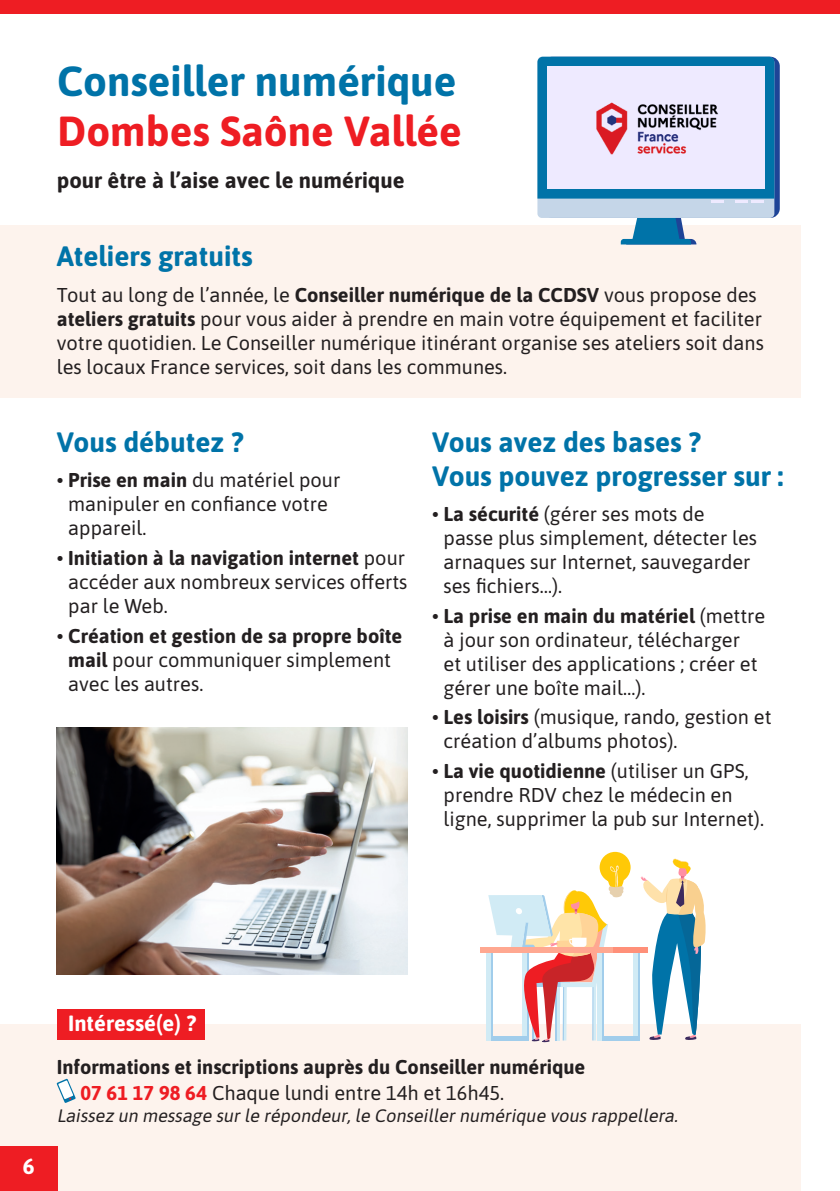
<style>
.page{position:relative;width:840px;height:1191px;background:#fff}
.page>*{position:absolute;margin:0;border:0;box-sizing:border-box;transform-origin:0 0}
.t1{font:700 42px "Asap";color:#0073a8}
.t2{font:700 42px "Asap";color:#ee1d23}
.t3{font:700 28px/33.6px "Asap";color:#0073a8}
.t4{font:700 22px "Asap";color:#231f20}
.t5{font:700 22px "Asap";color:#fff}
.t6{font:20px/24px "Asap";color:#231f20}
.t7{font:700 20px/26.4px "Asap";color:#231f20}
.t8{font:italic 18px "Asap";color:#231f20}
.s1{font-weight:700}
.s2{color:#ee1d23}
.s3{font-weight:400}
</style>
<div class="page">
<img style="left:57px;top:727px;width:351px;height:247px">
<div style="left:0;top:1024px;width:800px;height:167px;background:#fdf3ed"></div>
<div style="left:0;top:225px;width:800px;height:173px;background:#fdf3ed"></div>
<div style="left:57px;top:1009px;width:147px;height:30px;background:#ee1d23"></div>
<svg style="left:57px;top:1078px;width:19px;height:25px"></svg>
<div style="left:0;top:0;width:839px;height:13px;background:#ee1d23"></div>
<svg style="left:640px;top:858px;width:66px;height:182px"></svg>
<div style="left:486px;top:951px;width:5px;height:89px;background:#d1ebf5"></div>
<div style="left:632px;top:951px;width:5px;height:89px;background:#d1ebf5"></div>
<hr style="left:637px;top:951px;width:2px;height:89px;background:#a1cdeb">
<hr style="left:602px;top:1036px;width:36px;height:4px;background:#a1cdeb">
<div style="left:515px;top:947px;width:132px;height:5px;background:#ff9079"></div>
<div style="left:480px;top:947px;width:132px;height:5px;background:#ffa891"></div>
<div style="left:599px;top:852px;width:31px;height:30px;background:#ffc907;border-radius:50%"></div>
<svg style="left:488px;top:852px;width:140px;height:190px"></svg>
<svg style="left:774px;top:57px;width:5px;height:160px"></svg>
<svg style="left:537px;top:57px;width:237px;height:187px;background:#b0cbe4"></svg>
<div style="left:0;top:1146px;width:57px;height:45px;background:#ee1d23"></div>
<img style="left:584px;top:90px;width:145px;height:76px">
<h1 class="t1" style="left:57px;top:51px;width:400px">Conseiller numérique</h1>
<h1 class="t2" style="left:57px;top:102px;width:406px">Dombes Saône Vallée</h1>
<p class="t4" style="left:57px;top:164px;width:349px">pour être à l’aise avec le numérique</p>
<h2 class="t3" style="left:57px;top:238px;width:197px">Ateliers gratuits</h2>
<p class="t6" style="left:57px;top:282px;width:708px">Tout au long de l’année, le <span class="s1">Conseiller numérique de la CCDSV</span> vous propose des <span class="s1">ateliers gratuits</span> pour vous aider à prendre en main votre équipement et faciliter votre quotidien. Le Conseiller numérique itinérant organise ses ateliers soit dans les locaux France services, soit dans les communes.</p>
<h2 class="t3" style="left:57px;top:424px;width:188px">Vous débutez ?</h2>
<p class="t6" style="left:68px;top:467px;width:273px;text-indent:-12px">• <span class="s1">Prise en main</span> du matériel pour manipuler en confiance votre appareil.</p>
<p class="t6" style="left:68px;top:545px;width:340px;text-align:justify;text-indent:-12px">• <span class="s1">Initiation à la navigation internet</span> pour accéder aux nombreux services offerts par le Web.</p>
<p class="t6" style="left:68px;top:622px;width:335px;text-indent:-12px">• <span class="s1">Création et gestion de sa propre boîte mail</span> pour communiquer simplement avec les autres.</p>
<h2 class="t3" style="left:432px;top:424px;width:352px">Vous avez des bases ?<br>Vous pouvez progresser sur :</h2>
<p class="t6" style="left:443px;top:501px;width:315px;text-indent:-12px">• <span class="s1">La sécurité</span> (gérer ses mots de passe plus simplement, détecter les arnaques sur Internet, sauvegarder ses fichiers…).</p>
<p class="t6" style="left:443px;top:602px;width:323px;text-indent:-12px">• <span class="s1">La prise en main du matériel</span> (mettre à jour son ordinateur, télécharger<br>et utiliser des applications ; créer et gérer une boîte mail…).</p>
<p class="t6" style="left:443px;top:704px;width:329px;text-indent:-12px">• <span class="s1">Les loisirs</span> (musique, rando, gestion et création d’albums photos).</p>
<p class="t6" style="left:443px;top:758px;width:322px;text-indent:-12px">• <span class="s1">La vie quotidienne</span> (utiliser un GPS, prendre RDV chez le médecin en ligne, supprimer la pub sur Internet).</p>
<p class="t5" style="left:23px;top:1150px;width:13px">6</p>
<p class="t5" style="left:68px;top:1008px;width:129px">Intéressé(e) ?</p>
<p class="t7" style="left:80px;top:1052px;width:506px;text-indent:-24px">Informations et inscriptions auprès du Conseiller numérique<br><span class="s2">07 61 17 98 64</span> <span class="s3">Chaque lundi entre 14h et 16h45.</span></p>
<p class="t8" style="left:57px;top:1102px;width:626px">Laissez un message surle répondeur,le Conseillernumérique vousrappellera.</p>
</div>
